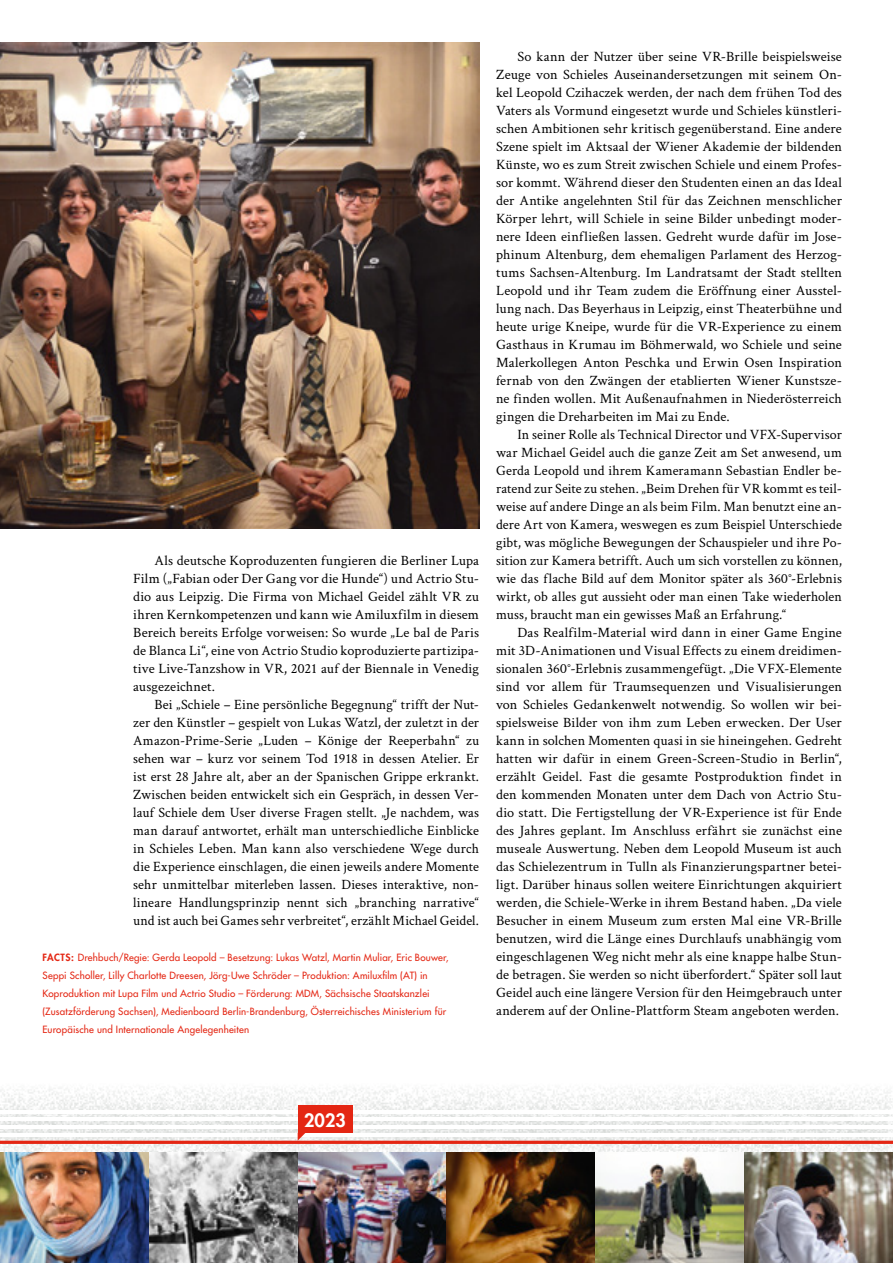
<style>
.page{position:relative;width:893px;height:1263px;background:#fff}
.page>*{position:absolute;margin:0;border:0;box-sizing:border-box;transform-origin:0 0}
.P_Film{font:800 18px "Futura Std";color:#fff}
.Text_mit_Einzug{font:14.25px/18px "Crimson Text";letter-spacing:.005em;color:#000;text-align:justify}
.F_Fördersumme{font:500 9.75px/18px "Futura Std";letter-spacing:.02em;color:#e42613}
.s1{font-weight:800}
</style>
<div class="page">
<img style="left:0;top:43px;width:479px;height:486px">
<div style="left:0;top:1082px;width:893px;height:90px;background:#677269;opacity:.4"></div>
<hr style="left:0;top:1141px;width:893px;height:3px;background:#e42613">
<hr style="left:0;top:1133px;width:893px;height:3px;background:#fff">
<hr style="left:0;top:1125px;width:893px;height:3px;background:#fff">
<hr style="left:0;top:1117px;width:893px;height:4px;background:#fff">
<hr style="left:0;top:1110px;width:893px;height:3px;background:#fff">
<img style="left:0;top:1152px;width:893px;height:111px">
<svg style="left:298px;top:1133px;width:7px;height:8px"></svg>
<div style="left:298px;top:1105px;width:54px;height:28px;background:#e42613"></div>
<p class="Text_mit_Einzug" style="left:133px;top:550px;width:347px;text-indent:21px">Als deutsche Koproduzenten fungieren die Berliner Lupa Film („Fabian oder Der Gang vor die Hunde“) und Actrio Stu&shy;dio aus Leipzig. Die Firma von Michael Geidel zählt VR zu ihren Kernkompetenzen und kann wie Amiluxfilm in diesem Bereich bereits Erfolge vorweisen: So wurde „Le bal de Paris de Blanca Li“, eine von Actrio Studio koproduzierte partizipa&shy;tive Live-Tanzshow in VR, 2021 auf der Biennale in Venedig ausgezeichnet.</p>
<p class="Text_mit_Einzug" style="left:133px;top:694px;width:347px;text-indent:21px">Bei „Schiele – Eine persönliche Begegnung“ trifft der Nut&shy;zer den Künstler – gespielt von Lukas Watzl, der zuletzt in der Amazon-Prime-Serie „Luden – Könige der Reeperbahn“ zu sehen war – kurz vor seinem Tod 1918 in dessen Atelier. Er ist erst 28 Jahre alt, aber an der Spanischen Grippe erkrankt.<br>Zwischen beiden entwickelt sich ein Gespräch, in dessen Ver&shy;lauf Schiele dem User diverse Fragen stellt. „Je nachdem, was man darauf antwortet, erhält man unterschiedliche Einblicke in Schieles Leben. Man kann also verschiedene Wege durch die Experience einschlagen, die einen jeweils andere Momente sehr unmittelbar miterleben lassen. Dieses interaktive, non&shy;lineare Handlungsprinzip nennt sich „branching narrative“ und ist auch bei Games sehr verbreitet“, erzählt Michael Geidel.</p>
<p class="F_Fördersumme" style="left:43px;top:948px;width:408px"><span class="s1">FACTS:</span> Drehbuch/Regie: Gerda Leopold – Besetzung: Lukas Watzl, Martin Muliar, Eric Bouwer, Seppi Scholler, Lilly Charlotte Dreesen, Jörg-Uwe Schröder – Produktion: Amiluxfilm (AT) in Koproduktion mit Lupa Film und Actrio Studio – Förderung: MDM, Sächsische Staatskanzlei (Zusatzförderung Sachsen), Medienboard Berlin-Brandenburg, Österreichisches Ministerium für Europäische und Internationale Angelegenheiten</p>
<p class="Text_mit_Einzug" style="left:496px;top:46px;width:347px;text-indent:21px">So kann der Nutzer über seine VR-Brille beispielsweise Zeuge von Schieles Auseinandersetzungen mit seinem On&shy;kel Leopold Czihaczek werden, der nach dem frühen Tod des Vaters als Vormund eingesetzt wurde und Schieles künstleri&shy;schen Ambitionen sehr kritisch gegenüberstand. Eine andere Szene spielt im Aktsaal der Wiener Akademie der bildenden Künste, wo es zum Streit zwischen Schiele und einem Profes&shy;sor kommt. Während dieser den Studenten einen an das Ideal der Antike angelehnten Stil für das Zeichnen menschlicher Körper lehrt, will Schiele in seine Bilder unbedingt moder&shy;nere Ideen einfließen lassen. Gedreht wurde dafür im Jose&shy;phinum Altenburg, dem ehemaligen Parlament des Herzog&shy;tums Sachsen-Altenburg. Im Landratsamt der Stadt stellten Leopold und ihr Team zudem die Eröffnung einer Ausstel&shy;lung nach. Das Beyerhaus in Leipzig, einst Theaterbühne und heute urige Kneipe, wurde für die VR-Experience zu einem Gasthaus in Krumau im Böhmerwald, wo Schiele und seine Malerkollegen Anton Peschka und Erwin Osen Inspiration fernab von den Zwängen der etablierten Wiener Kunstsze&shy;ne finden wollen. Mit Außenaufnahmen in Niederösterreich gingen die Dreharbeiten im Mai zu Ende.</p>
<p class="Text_mit_Einzug" style="left:496px;top:424px;width:347px;text-indent:21px">In seiner Rolle als Technical Director und VFX-Supervisor war Michael Geidel auch die ganze Zeit am Set anwesend, um Gerda Leopold und ihrem Kameramann Sebastian Endler be&shy;ratend zur Seite zu stehen. „Beim Drehen für VR kommt es teil&shy;weise auf andere Dinge an als beim Film. Man benutzt eine an&shy;dere Art von Kamera, weswegen es zum Beispiel Unterschiede gibt, was mögliche Bewegungen der Schauspieler und ihre Po&shy;sition zur Kamera betrifft. Auch um sich vorstellen zu können, wie das flache Bild auf dem Monitor später als 360°-Erlebnis wirkt, ob alles gut aussieht oder man einen Take wiederholen muss, braucht man ein gewisses Maß an Erfahrung.“</p>
<p class="Text_mit_Einzug" style="left:496px;top:622px;width:347px;text-indent:21px">Das Realfilm-Material wird dann in einer Game Engine mit 3D-Animationen und Visual Effects zu einem dreidimen&shy;sionalen 360°-Erlebnis zusammengefügt. „Die VFX-Elemente sind vor allem für Traumsequenzen und Visualisierungen von Schieles Gedankenwelt notwendig. So wollen wir bei&shy;spielsweise Bilder von ihm zum Leben erwecken. Der User kann in solchen Momenten quasi in sie hineingehen. Gedreht hatten wir dafür in einem Green-Screen-Studio in Berlin“, erzählt Geidel. Fast die gesamte Postproduktion findet in den kommenden Monaten unter dem Dach von Actrio Stu&shy;dio statt. Die Fertigstellung der VR-Experience ist für Ende des Jahres geplant. Im Anschluss erfährt sie zunächst eine museale Auswertung. Neben dem Leopold Museum ist auch das Schielezentrum in Tulln als Finanzierungspartner betei&shy;ligt. Darüber hinaus sollen weitere Einrichtungen akquiriert werden, die Schiele-Werke in ihrem Bestand haben. „Da viele Besucher in einem Museum zum ersten Mal eine VR-Brille benutzen, wird die Länge eines Durchlaufs unabhängig vom eingeschlagenen Weg nicht mehr als eine knappe halbe Stun&shy;de betragen. Sie werden so nicht überfordert.“ Später soll laut Geidel auch eine längere Version für den Heimgebrauch unter anderem auf der Online-Plattform Steam angeboten werden.</p>
<p class="P_Film" style="left:304px;top:1108px;width:43px">2023</p>
</div>
